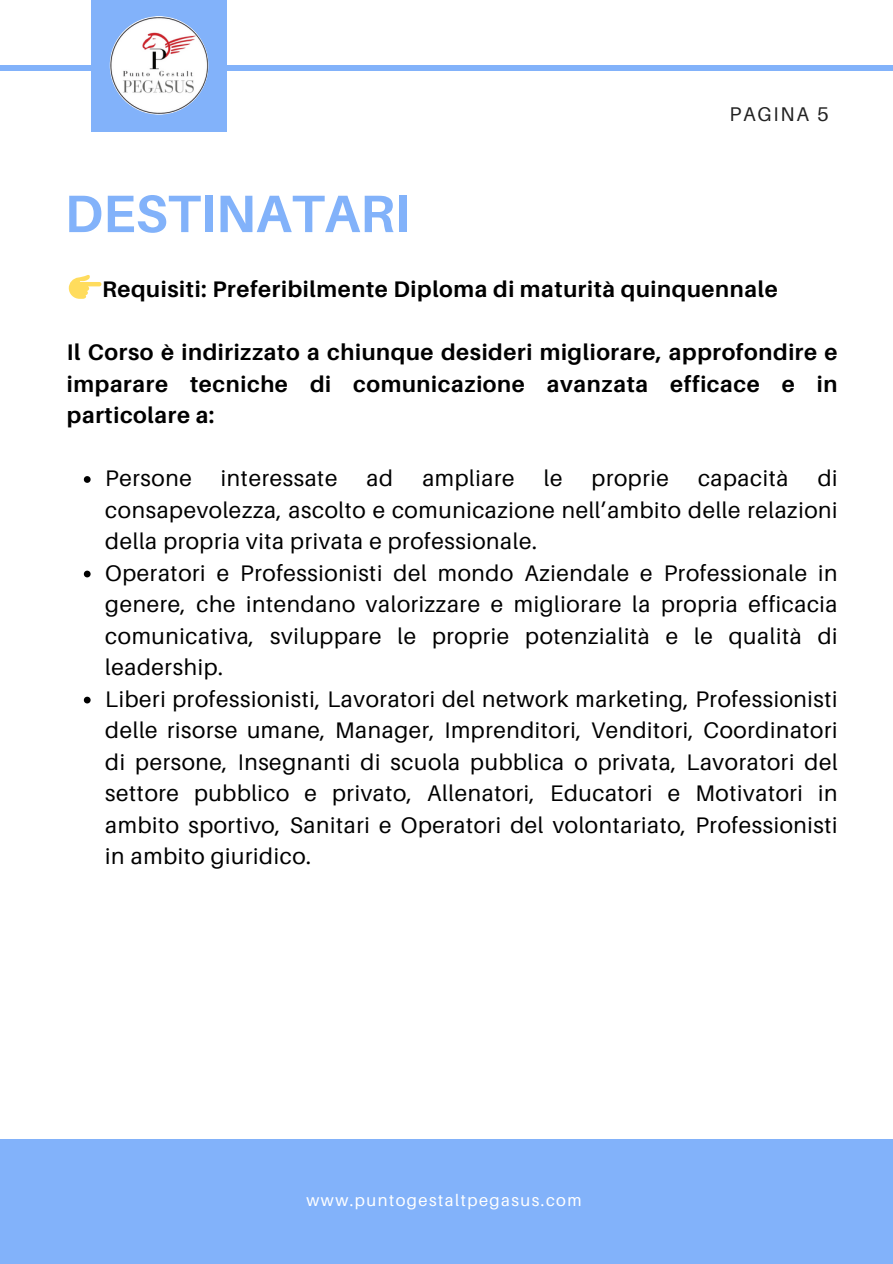
<style>
.page{position:relative;width:893px;height:1264px;background:#fff}
.page>*{position:absolute;margin:0;border:0;box-sizing:border-box;transform-origin:0 0}
.t1{font:700 52.65px "Aileron";color:#82b2fa}
.t2{font:22.5px/31.5px "Aileron";letter-spacing:.03em;color:#000;text-align:justify}
.t3{font:700 22.5px/31.5px "Aileron";letter-spacing:.03em;color:#000;text-align:justify}
.t4{font:19.8px "Aileron";letter-spacing:.09em;color:#222}
.t5{font:16.5px "Aileron";letter-spacing:.09em;color:#fff}
</style>
<div class="page">
<div style="left:0;top:65px;width:892px;height:6px;background:#82b2fa"></div>
<div style="left:92px;top:0;width:135px;height:131px;background:#82b2fa"></div>
<div style="left:0;top:1139px;width:892px;height:124px;background:#82b2fa"></div>
<img style="left:110px;top:16px;width:98px;height:99px;border-radius:50%">
<svg style="left:84px;top:476px;width:7px;height:7px"></svg>
<svg style="left:84px;top:570px;width:7px;height:7px"></svg>
<svg style="left:84px;top:696px;width:7px;height:7px"></svg>
<svg style="left:69px;top:275px;width:32px;height:24px"></svg>
<h4 class="t1" style="left:65px;top:181px;width:347px">DESTINATARI</h4>
<p class="t4" style="left:729px;top:102px;width:101px">PAGINA 5</p>
<h1 class="t3" style="left:102px;top:273px;width:677px">Requisiti: Preferibilmente Diploma di maturità quinquennale</h1>
<h2 class="t3" style="left:67px;top:336px;width:772px">Il Corso è indirizzato a chiunque desideri migliorare, approfondire e imparare tecniche di comunicazione avanzata efficace e in particolare a:</h2>
<h2 class="t2" style="left:105px;top:462px;width:733px;text-indent:712px">di consapevolezza, ascolto e comunicazione nell’ambito delle relazioni della propria vita privata e professionale.</h2>
<p class="t2" style="left:105px;top:556px;width:733px">Operatori e Professionisti del mondo Aziendale e Professionale in genere, che intendano valorizzare e migliorare la propria efficacia comunicativa, sviluppare le proprie potenzialità e le qualità di leadership.</p>
<p class="t2" style="left:105px;top:682px;width:733px">Liberi professionisti, Lavoratori del network marketing, Professionisti delle risorse umane, Manager, Imprenditori, Venditori, Coordinatori di persone, Insegnanti di scuola pubblica o privata, Lavoratori del settore pubblico e privato, Allenatori, Educatori e Motivatori in ambito sportivo, Sanitari e Operatori del volontariato, Professionisti in ambito giuridico.</p>
<h2 class="t2" style="left:105px;top:462px;width:88px">Persone</h2>
<h2 class="t2" style="left:221px;top:462px;width:118px">interessate</h2>
<h2 class="t2" style="left:366px;top:462px;width:28px">ad</h2>
<h2 class="t2" style="left:422px;top:462px;width:94px">ampliare</h2>
<h2 class="t2" style="left:543px;top:462px;width:20px">le</h2>
<h2 class="t2" style="left:591px;top:462px;width:79px">proprie</h2>
<h2 class="t2" style="left:698px;top:462px;width:92px">capacità</h2>
<p class="t5" style="left:306px;top:1190px;width:277px">www.puntogestaltpegasus.com</p>
</div>
